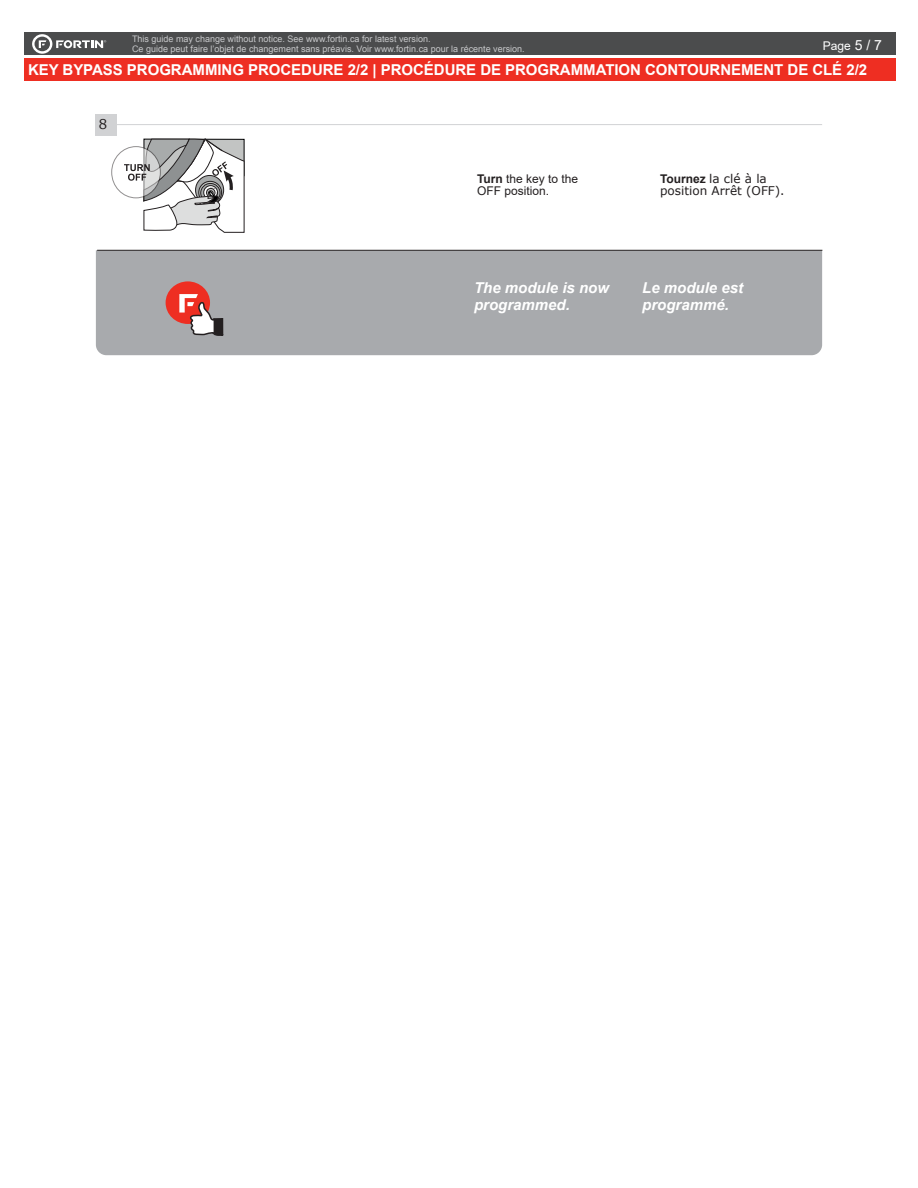
<style>
.page{position:relative;width:918px;height:1188px;background:#fff}
.page>*{position:absolute;margin:0;border:0;box-sizing:border-box;transform-origin:0 0}
.t1{font:700 15px "Arial";letter-spacing:-.005em;color:#fff}
.t2{font:italic 700 15px/16.8px "Arial";color:#fff}
.t3{font:13.5px "Meiryo UI";color:#231f20}
.t4{font:12px/12px "Verdana";color:#231f20}
.t5{font:12px/12px "Arial";color:#231f20}
.t6{font:12px "Arial";color:#fff}
.t7{font:9px/9.8px "Arial";color:#c7c8ca}
.s1{font-size:13.95px}
.s2{font-weight:700}
.s3{font-family:"Arial";font-weight:700}
</style>
<div class="page">
<div style="left:24px;top:33px;width:872px;height:22px;background:#4b4c4d"></div>
<div style="left:24px;top:58px;width:872px;height:23px;background:#ee2e22"></div>
<svg style="left:32px;top:34px;width:74px;height:20px"></svg>
<div style="left:96px;top:250px;width:726px;height:105px;background:#a8aaad"></div>
<hr style="left:97px;top:250px;width:725px;height:1px;background:#231f20">
<hr style="left:110px;top:124px;width:712px;height:1px;background:#d1d2d4">
<div style="left:96px;top:114px;width:21px;height:22px;background:#d1d2d4"></div>
<svg style="left:124px;top:138px;width:121px;height:95px"></svg>
<div style="left:166px;top:281px;width:44px;height:43px;background:#ee2e22;border-radius:50%"></div>
<svg style="left:179px;top:294px;width:45px;height:43px"></svg>
<p class="t7" style="left:132px;top:34px;width:394px">This guide may change without notice. See www.fortin.ca for latest version.<br>Ce guide peut faire l’objet de changement sans préavis. Voir www.fortin.ca pour la récente version.</p>
<h1 class="t1" style="left:28px;top:59px;width:841px">KEY BYPASS PROGRAMMING PROCEDURE 2/2 | PROCÉDURE DE PROGRAMMATION CONTOURNEMENT DE CLÉ 2/2</h1>
<h3 class="t6" style="left:823px;top:38px;width:61px">Page <span class="s1">5 / 7</span></h3>
<h2 class="t3" style="left:99px;top:114px;width:10px">8</h2>
<h3 class="t5" style="left:477px;top:172px;width:103px"><span class="s2">Turn</span> the key to the<br>OFF position.</h3>
<h3 class="t4" style="left:660px;top:172px;width:126px"><span class="s3">Tournez</span> la clé à la position Arrêt (OFF).</h3>
<h1 class="t2" style="left:474px;top:280px;width:137px">The module is now programmed.</h1>
<h1 class="t2" style="left:642px;top:280px;width:102px">Le module est programmé.</h1>
</div>
